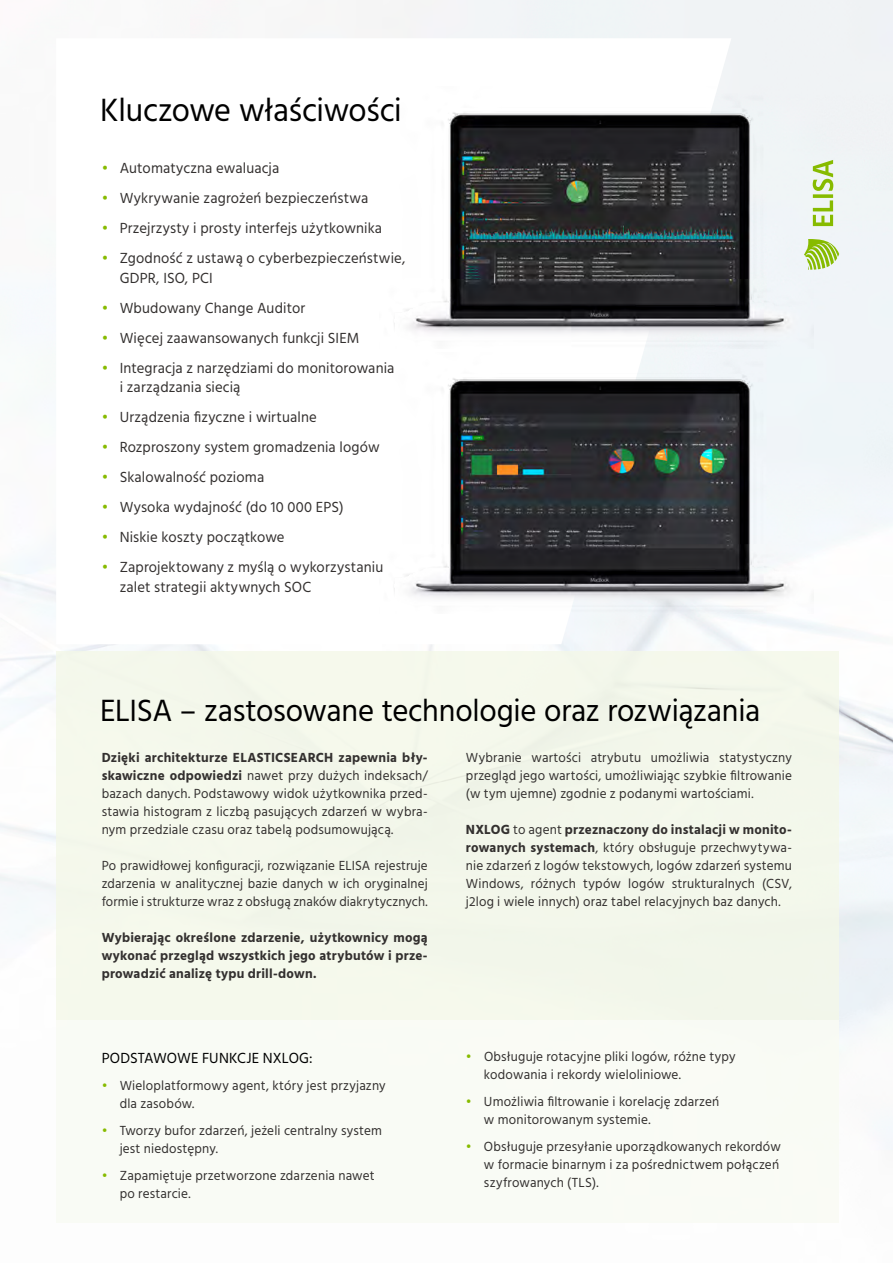
<style>
.page{position:relative;width:893px;height:1263px;background:#fff}
.page>*{position:absolute;margin:0;border:0;box-sizing:border-box;transform-origin:0 0}
.t1{font:33px "Hind";letter-spacing:-.01em;color:#000}
.t2{font:31.5px "Hind";letter-spacing:-.01em;color:#000}
.t3{font:15px/19.5px "Hind";letter-spacing:.01em;color:#33302f}
.t4{font:15px "Hind";letter-spacing:.005em;color:#000}
.t5{font:13.5px/18px "Hind";letter-spacing:.015em;color:#33302f}
.t6{font:700 13.5px/18px "Hind";letter-spacing:.02em;color:#33302f;text-align:justify}
.s1{color:#87bb00}
.s2{font-weight:700}
</style>
<div class="page">
<svg style="left:443px;top:38px;width:288px;height:606px"></svg>
<div style="left:56px;top:651px;width:783px;height:571px;background:#f4f8e8"></div>
<svg style="left:813px;top:239px;width:26px;height:31px"></svg>
<svg style="left:813px;top:160px;width:20px;height:66px"></svg>
<img style="left:379px;top:87px;width:434px;height:262px">
<img style="left:379px;top:352px;width:434px;height:262px">
<div style="left:56px;top:1020px;width:783px;height:202px;background:#f9fbf5"></div>
<h1 class="t1" style="left:100px;top:88px;width:303px">Kluczowe właściwości</h1>
<p class="t3" style="left:102px;top:159px;width:179px"><span class="s1">•</span> Automatyczna ewaluacja</p>
<p class="t3" style="left:102px;top:189px;width:268px"><span class="s1">•</span> Wykrywanie zagrożeń bezpieczeństwa</p>
<p class="t3" style="left:102px;top:219px;width:282px"><span class="s1">•</span> Przejrzysty i prosty interfejs użytkownika</p>
<p class="t3" style="left:120px;top:249px;width:287px;text-indent:-18px"><span class="s1">•</span> Zgodność z ustawą o cyberbezpieczeństwie,<br>GDPR, ISO, PCI</p>
<p class="t3" style="left:102px;top:299px;width:205px"><span class="s1">•</span> Wbudowany Change Auditor</p>
<p class="t3" style="left:102px;top:329px;width:259px"><span class="s1">•</span> Więcej zaawansowanych funkcji SIEM</p>
<p class="t3" style="left:120px;top:359px;width:276px;text-indent:-18px"><span class="s1">•</span> Integracja z narzędziami do monitorowania i zarządzania siecią</p>
<p class="t3" style="left:102px;top:408px;width:217px"><span class="s1">•</span> Urządzenia fizyczne i wirtualne</p>
<p class="t3" style="left:102px;top:438px;width:279px"><span class="s1">•</span> Rozproszony system gromadzenia logów</p>
<p class="t3" style="left:102px;top:468px;width:164px"><span class="s1">•</span> Skalowalność pozioma</p>
<p class="t3" style="left:102px;top:498px;width:244px"><span class="s1">•</span> Wysoka wydajność (do 10 000 EPS)</p>
<p class="t3" style="left:102px;top:528px;width:184px"><span class="s1">•</span> Niskie koszty początkowe</p>
<p class="t3" style="left:120px;top:558px;width:265px;text-indent:-18px"><span class="s1">•</span> Zaprojektowany z myślą o wykorzystaniu zalet strategii aktywnych SOC</p>
<h2 class="t2" style="left:100px;top:689px;width:662px">ELISA – zastosowane technologie oraz rozwiązania</h2>
<p class="t5" style="left:102px;top:749px;width:327px;text-align:justify"><span class="s2">Dzięki architekturze ELASTICSEARCH zapewnia bły&shy;skawiczne odpowiedzi</span> nawet przy dużych indeksach/ bazach danych. Podstawowy widok użytkownika przed&shy;stawia histogram z liczbą pasujących zdarzeń w wybra&shy;nym przedziale czasu oraz tabelą podsumowującą.</p>
<p class="t5" style="left:102px;top:857px;width:327px;text-align:justify">Po prawidłowej konfiguracji, rozwiązanie ELISA rejestruje zdarzenia w analitycznej bazie danych w ich oryginalnej formie i strukturze wraz z obsługą znaków diakrytycznych.</p>
<p class="t6" style="left:102px;top:928px;width:327px">Wybierając określone zdarzenie, użytkownicy mogą wykonać przegląd wszystkich jego atrybutów i prze&shy;prowadzić analizę typu drill-down.</p>
<p class="t5" style="left:466px;top:749px;width:327px;text-align:justify">Wybranie wartości atrybutu umożliwia statystyczny przegląd jego wartości, umożliwiając szybkie filtrowanie (w tym ujemne) zgodnie z podanymi wartościami.</p>
<p class="t5" style="left:466px;top:821px;width:328px;text-align:justify"><span class="s2">NXLOG</span> to agent <span class="s2">przeznaczony do instalacji w monito&shy;rowanych systemach</span>, który obsługuje przechwytywa&shy;nie zdarzeń z logów tekstowych, logów zdarzeń systemu Windows, różnych typów logów strukturalnych (CSV, j2log i wiele innych) oraz tabel relacyjnych baz danych.</p>
<p class="t4" style="left:102px;top:1048px;width:10px">pods</p>
<p class="t4" style="left:138px;top:1048px;width:18px">tawowe</p>
<p class="t4" style="left:202px;top:1048px;width:17px">funkc</p>
<p class="t4" style="left:246px;top:1048px;width:45px">je nxlog</p>
<p class="t4" style="left:309px;top:1048px;width:5px">:</p>
<p class="t5" style="left:120px;top:1077px;width:268px;text-indent:-18px"><span class="s1">•</span> Wieloplatformowy agent, który jest przyjazny dla zasobów.</p>
<p class="t5" style="left:120px;top:1122px;width:264px;text-indent:-18px"><span class="s1">•</span> Tworzy bufor zdarzeń, jeżeli centralny system jest niedostępny.</p>
<p class="t5" style="left:120px;top:1167px;width:256px;text-indent:-18px"><span class="s1">•</span> Zapamiętuje przetworzone zdarzenia nawet po restarcie.</p>
<p class="t5" style="left:484px;top:1049px;width:253px;text-indent:-18px"><span class="s1">•</span> Obsługuje rotacyjne pliki logów, różne typy kodowania i rekordy wieloliniowe.</p>
<p class="t5" style="left:484px;top:1094px;width:237px;text-indent:-18px"><span class="s1">•</span> Umożliwia filtrowanie i korelację zdarzeń w monitorowanym systemie.</p>
<p class="t5" style="left:484px;top:1139px;width:298px;text-indent:-18px"><span class="s1">•</span> Obsługuje przesyłanie uporządkowanych rekordów w formacie binarnym i za pośrednictwem połączeń szyfrowanych (TLS).</p>
</div>
